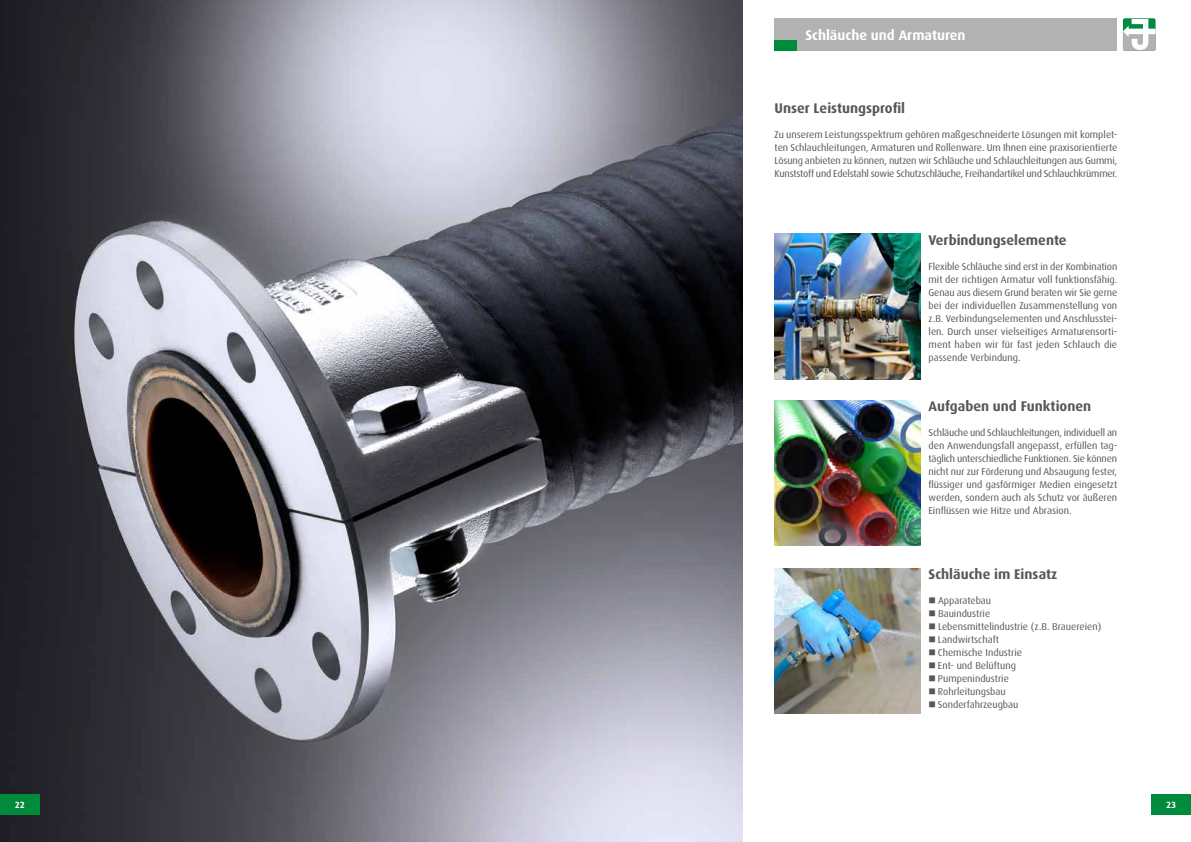
<style>
.page{position:relative;width:1191px;height:842px;background:#fff}
.page>*{position:absolute;margin:0;border:0;box-sizing:border-box;transform-origin:0 0}
.t1{font:700 14px "Dax Pro";color:#575756}
.t2{font:700 14px "Dax Pro";color:#fff}
.t3{font:10px/13px "Dax Pro";color:#575756;text-align:justify}
.t4{font:700 9px "Dax Pro";color:#fff}
</style>
<div class="page">
<img style="left:0;top:0;width:743px;height:842px">
<div style="left:774px;top:18px;width:343px;height:33px;background:#b3b2b2"></div>
<div style="left:774px;top:40px;width:23px;height:11px;background:#008a3c"></div>
<div style="left:1123px;top:18px;width:32px;height:33px;background:#51af7a;border-radius:2px"></div>
<svg style="left:1123px;top:19px;width:32px;height:32px"></svg>
<img style="left:774px;top:568px;width:146px;height:145px">
<img style="left:774px;top:234px;width:146px;height:145px">
<img style="left:774px;top:400px;width:146px;height:146px">
<div style="left:0;top:794px;width:40px;height:20px;background:#008a3c"></div>
<div style="left:1151px;top:794px;width:40px;height:20px;background:#008a3c"></div>
<h1 class="t2" style="left:805px;top:26px;width:162px">Schläuche und Armaturen</h1>
<h1 class="t1" style="left:774px;top:99px;width:132px">Unser Leistungsprofil</h1>
<p class="t3" style="left:774px;top:128px;width:344px">Zu unserem Leistungsspektrum gehören maßgeschneiderte Lösungen mit komplet&shy;ten Schlauchleitungen, Armaturen und Rollenware. Um Ihnen eine praxisorientierte Lösung anbieten zu können, nutzen wir Schläuche und Schlauchleitungen aus Gummi, Kunststoff und Edelstahl sowie Schutzschläuche, Freihandartikel und Schlauchkrümmer.</p>
<h1 class="t1" style="left:928px;top:231px;width:140px">Verbindungselemente</h1>
<p class="t3" style="left:928px;top:259px;width:190px">Flexible Schläuche sind erst in der Kombination mit der richtigen Armatur voll funktionsfähig.<br>Genau aus diesem Grund beraten wir Sie gerne bei der individuellen Zusammenstellung von z.B. Verbindungselementen und Anschlusstei&shy;len. Durch unser vielseitiges Armaturensorti&shy;ment haben wir für fast jeden Schlauch die passende Verbindung.</p>
<h1 class="t1" style="left:928px;top:397px;width:164px">Aufgaben und Funktionen</h1>
<p class="t3" style="left:928px;top:426px;width:190px">Schläuche und Schlauchleitungen, individuell an den Anwendungsfall angepasst, erfüllen tag&shy;täglich unterschiedliche Funktionen. Sie können nicht nur zur Förderung und Absaugung fester, flüssiger und gasförmiger Medien eingesetzt werden, sondern auch als Schutz vor äußeren Einflüssen wie Hitze und Abrasion.</p>
<h1 class="t1" style="left:928px;top:565px;width:130px">Schläuche im Einsatz</h1>
<p class="t3" style="left:938px;top:594px;width:165px;text-align:left">Apparatebau<br>Bauindustrie<br>Lebensmittelindustrie (z.B. Brauereien)<br>Landwirtschaft<br>Chemische Industrie<br>Ent- und Belüftung<br>Pumpenindustrie<br>Rohrleitungsbau<br>Sonderfahrzeugbau</p>
<p class="t4" style="left:15px;top:799px;width:12px">22</p>
<p class="t4" style="left:1166px;top:799px;width:12px">23</p>
</div>
